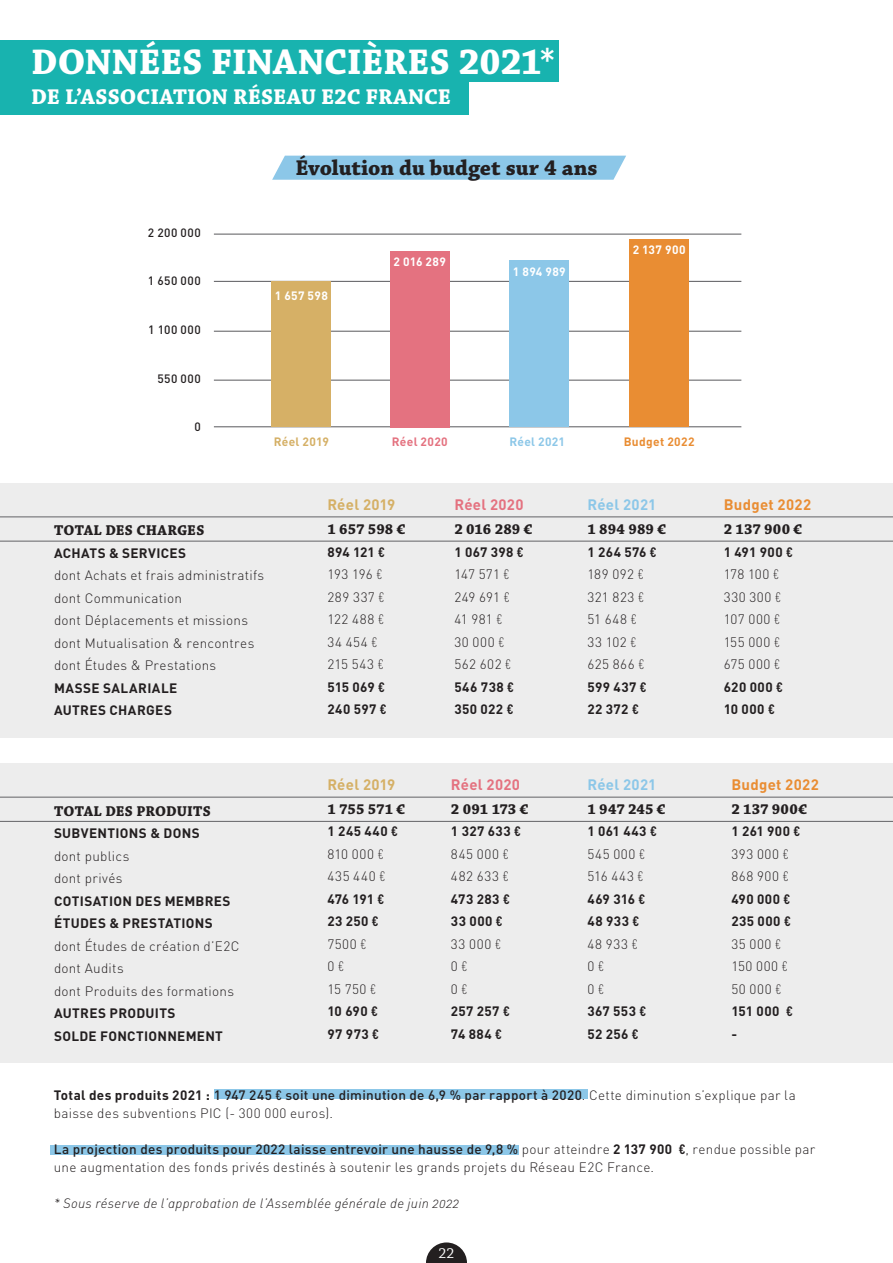
<style>
.page{position:relative;width:893px;height:1263px;background:#fff}
.page>*{position:absolute;margin:0;border:0;box-sizing:border-box;transform-origin:0 0}
.t1{font:700 37.5px "Chaparral Pro";color:#fff}
.t2{font:700 22.5px "Chaparral Pro";color:#fff}
.t3{font:700 22.5px "Chaparral Pro";letter-spacing:-.005em;color:#231f20}
.t4{font:700 15px "Chaparral Pro";letter-spacing:.01em;color:#231f20}
.t5{font:700 15px "DIN";letter-spacing:.02em;color:#e98d33}
.t6{font:700 15px "DIN";letter-spacing:.01em;color:#d5b066}
.t7{font:700 15px "DIN";letter-spacing:.02em;color:#e47280}
.t8{font:700 15px "DIN";letter-spacing:.02em;color:#8cc7e8}
.t9{font:15px "Chaparral Pro";color:#fff}
.t10{font:300 13.5px/22.5px "DIN";letter-spacing:.02em;color:#231f20}
.t11{font:700 13.5px/22.5px "DIN";letter-spacing:.025em;color:#231f20}
.t12{font:300 13.5px/22.5px "DIN";letter-spacing:.04em;color:#231f20}
.t13{font:300 13.5px/22.5px "DIN";letter-spacing:.045em;color:#231f20}
.t14{font:13.5px "DIN Light Italic Alt";letter-spacing:.02em;color:#231f20}
.t15{font:500 12px "DIN";letter-spacing:.045em;color:#231f20}
.t16{font:700 12px "DIN";letter-spacing:.035em;color:#fff}
.t17{font:700 12px "DIN";letter-spacing:.03em;color:#e98d33}
.t18{font:700 12px "DIN";letter-spacing:.02em;color:#d5b066}
.t19{font:700 12px "DIN";letter-spacing:.03em;color:#e47280}
.t20{font:700 12px "DIN";letter-spacing:.025em;color:#8cc7e8}
.s1{font-weight:700}
.s2{font-family:"DIN Cond";font-weight:700}
.s3{font-family:"DIN Cond"}
.s4{font-weight:300}
.s5{font-family:"DIN Cond";font-weight:300}
.s6{font-weight:500}
.s7{font-family:"DIN Cond";font-weight:500}
</style>
<div class="page">
<hr style="left:214px;top:234px;width:527px;height:1px;background:#636366">
<hr style="left:214px;top:281px;width:527px;height:1px;background:#636366">
<hr style="left:214px;top:331px;width:527px;height:1px;background:#636366">
<hr style="left:214px;top:380px;width:527px;height:1px;background:#636366">
<hr style="left:214px;top:426px;width:527px;height:1px;background:#636366">
<svg style="left:272px;top:156px;width:354px;height:24px;background:#91c9e9"></svg>
<div style="left:271px;top:281px;width:60px;height:146px;background:#d6b066"></div>
<div style="left:390px;top:251px;width:60px;height:176px;background:#e47280"></div>
<div style="left:509px;top:261px;width:60px;height:166px;background:#8cc7e8"></div>
<div style="left:629px;top:239px;width:60px;height:188px;background:#e98d33"></div>
<svg style="left:426px;top:1242px;width:41px;height:21px"></svg>
<div style="left:0;top:40px;width:558px;height:42px;background:#18b3af"></div>
<div style="left:0;top:81px;width:469px;height:34px;background:#18b3af"></div>
<div style="left:0;top:484px;width:893px;height:254px;background:#ededed"></div>
<div style="left:0;top:763px;width:893px;height:300px;background:#ededed"></div>
<div style="left:214px;top:1090px;width:373px;height:9px;background:#8cc7e8"></div>
<div style="left:50px;top:1145px;width:469px;height:9px;background:#8cc7e8"></div>
<hr style="left:0;top:797px;width:893px;height:1px;background:#636366">
<hr style="left:0;top:821px;width:893px;height:1px;background:#636366">
<hr style="left:0;top:517px;width:893px;height:1px;background:#636366">
<hr style="left:0;top:541px;width:893px;height:1px;background:#636366">
<h1 class="t1" style="left:31px;top:40px;width:525px">DONNÉES FINANCIÈRES 2021*</h1>
<h2 class="t2" style="left:31px;top:84px;width:421px">DE L’ASSOCIATION RÉSEAU E2C FRANCE</h2>
<p class="t15" style="left:148px;top:225px;width:55px">2 200 000</p>
<p class="t15" style="left:148px;top:273px;width:55px">1 650 000</p>
<p class="t15" style="left:148px;top:322px;width:54px">1 100 000</p>
<p class="t15" style="left:157px;top:371px;width:45px">550 000</p>
<p class="t15" style="left:195px;top:419px;width:8px">0</p>
<h2 class="t3" style="left:295px;top:155px;width:304px">Évolution du budget sur 4 ans</h2>
<p class="t16" style="left:275px;top:288px;width:55px">1 657 598</p>
<p class="t16" style="left:394px;top:253px;width:54px">2 016 289</p>
<p class="t16" style="left:513px;top:264px;width:54px">1 894 989</p>
<p class="t16" style="left:633px;top:241px;width:54px">2 137 900</p>
<p class="t18" style="left:274px;top:434px;width:57px">Réel 2019</p>
<p class="t19" style="left:392px;top:434px;width:58px">Réel 2020</p>
<p class="t20" style="left:509px;top:434px;width:57px">Réel 2021</p>
<p class="t17" style="left:624px;top:434px;width:72px">Budget 2022</p>
<p class="t4" style="left:54px;top:522px;width:152px">TOTAL DES CHARGES</p>
<p class="t11" style="left:54px;top:541px;width:134px">ACHATS &amp; SERVICES</p>
<p class="t10" style="left:54px;top:564px;width:212px">dont Achats et frais administratifs dont Communication<br>dont Déplacements et missions dont Mutualisation &amp; rencontres dont Études &amp; Prestations</p>
<p class="t11" style="left:54px;top:676px;width:125px">MASSE SALARIALE<br>AUTRES CHARGES</p>
<p class="t6" style="left:327px;top:495px;width:70px">Réel 2019</p>
<p class="t4" style="left:327px;top:521px;width:79px">1 657 598 €</p>
<p class="t12" style="left:327px;top:541px;width:61px"><span class="s1">894 121</span> <span class="s2">€<br></span>193 196 <span class="s3">€<br></span>289 337 <span class="s3">€<br></span>122 488 <span class="s3">€<br></span>34 454 <span class="s3">€<br></span>215 543 <span class="s3">€<br></span><span class="s1">515 069</span> <span class="s2">€<br></span><span class="s1">240 597</span> <span class="s2">€</span></p>
<p class="t7" style="left:454px;top:495px;width:71px">Réel 2020</p>
<p class="t4" style="left:454px;top:521px;width:79px">2 016 289 €</p>
<p class="t10" style="left:454px;top:541px;width:71px"><span class="s1">1 067 398</span> <span class="s2">€<br></span>147 571 <span class="s3">€<br></span>249 691 <span class="s3">€<br></span>41 981 <span class="s3">€<br></span>30 000 <span class="s3">€<br></span>562 602 <span class="s3">€<br></span><span class="s1">546 738</span> <span class="s2">€<br></span><span class="s1">350 022</span> <span class="s2">€</span></p>
<p class="t8" style="left:587px;top:495px;width:70px">Réel 2021</p>
<p class="t4" style="left:587px;top:521px;width:80px">1 894 989 €</p>
<p class="t10" style="left:587px;top:541px;width:71px"><span class="s1">1 264 576</span> <span class="s2">€<br></span>189 092 <span class="s3">€<br></span>321 823 <span class="s3">€<br></span>51 648 <span class="s3">€<br></span>33 102 <span class="s3">€<br></span>625 866 <span class="s3">€<br></span><span class="s1">599 437</span> <span class="s2">€<br></span><span class="s1">22 372</span> <span class="s2">€</span></p>
<p class="t4" style="left:54px;top:802px;width:158px">TOTAL DES PRODUITS</p>
<p class="t11" style="left:54px;top:821px;width:147px">SUBVENTIONS &amp; DONS</p>
<p class="t10" style="left:54px;top:844px;width:77px">dont publics dont privés</p>
<p class="t11" style="left:54px;top:889px;width:178px">COTISATION DES MEMBRES<br>ÉTUDES &amp; PRESTATIONS</p>
<p class="t10" style="left:54px;top:934px;width:187px">dont Études de création d’E2C dont Audits<br>dont Produits des formations</p>
<p class="t11" style="left:54px;top:1001px;width:171px">AUTRES PRODUITS<br>SOLDE FONCTIONNEMENT</p>
<p class="t6" style="left:327px;top:775px;width:70px">Réel 2019</p>
<p class="t4" style="left:327px;top:800px;width:79px">1 755 571 €</p>
<p class="t11" style="left:327px;top:820px;width:72px">1 245 440 <span class="s3">€<br></span><span class="s4">810 000</span> <span class="s5">€<br></span><span class="s4">435 440</span> <span class="s5">€<br></span>476 191 <span class="s3">€<br></span>23 250 <span class="s3">€<br></span><span class="s4">7500</span> <span class="s5">€<br></span><span class="s4">0</span> <span class="s5">€<br></span><span class="s4">15 750</span> <span class="s5">€<br></span>10 690 <span class="s3">€<br></span>97 973 <span class="s3">€</span></p>
<p class="t7" style="left:451px;top:775px;width:71px">Réel 2020</p>
<p class="t4" style="left:451px;top:800px;width:79px">2 091 173 €</p>
<p class="t11" style="left:451px;top:820px;width:71px">1 327 633 <span class="s3">€<br></span><span class="s4">845 000</span> <span class="s5">€<br></span><span class="s4">482 633</span> <span class="s5">€<br></span>473 283 <span class="s3">€<br></span>33 000 <span class="s3">€<br></span><span class="s4">33 000</span> <span class="s5">€<br></span><span class="s4">0</span> <span class="s5">€<br></span><span class="s4">0</span> <span class="s5">€<br></span>257 257 <span class="s3">€<br></span>74 884 <span class="s3">€</span></p>
<p class="t8" style="left:587px;top:775px;width:70px">Réel 2021</p>
<p class="t4" style="left:587px;top:800px;width:79px">1 947 245 €</p>
<p class="t11" style="left:587px;top:820px;width:71px">1 061 443 <span class="s3">€<br></span><span class="s4">545 000</span> <span class="s5">€<br></span><span class="s4">516 443</span> <span class="s5">€<br></span>469 316 <span class="s3">€<br></span>48 933 <span class="s3">€<br></span><span class="s4">48 933</span> <span class="s5">€<br></span><span class="s4">0</span> <span class="s5">€<br></span><span class="s4">0</span> <span class="s5">€<br></span>367 553 <span class="s3">€<br></span>52 256 <span class="s3">€</span></p>
<p class="t5" style="left:724px;top:495px;width:89px">Budget 2022</p>
<p class="t4" style="left:724px;top:521px;width:80px">2 137 900 €</p>
<p class="t12" style="left:724px;top:541px;width:71px"><span class="s1">1 491 900</span> <span class="s2">€<br></span>178 100 <span class="s3">€<br></span>330 300 <span class="s3">€<br></span>107 000 <span class="s3">€<br></span>155 000 <span class="s3">€<br></span>675 000 <span class="s3">€<br></span><span class="s1">620 000</span> <span class="s2">€<br></span><span class="s1">10 000</span> <span class="s2">€</span></p>
<p class="t5" style="left:731px;top:775px;width:89px">Budget 2022</p>
<p class="t4" style="left:731px;top:800px;width:77px">2 137 900€</p>
<p class="t13" style="left:731px;top:820px;width:70px"><span class="s1">1 261 900</span> <span class="s2">€<br></span>393 000 <span class="s3">€<br></span>868 900 <span class="s3">€<br></span><span class="s1">490 000</span> <span class="s2">€<br></span><span class="s1">235 000</span> <span class="s2">€<br></span>35 000 <span class="s3">€<br></span>150 000 <span class="s3">€<br></span>50 000 <span class="s3">€<br></span><span class="s1">151 000</span> <span class="s2">€ </span><span class="s1">-</span></p>
<p class="t10" style="left:54px;top:1086px;width:743px;line-height:18px"><span class="s1">Total des produits 2021 :</span> <span class="s6">1 947 245</span> <span class="s7">€</span> <span class="s6">soit une diminution de 6,9 % par rapport à 2020</span>. Cette diminution s’explique par la baisse des subventions PIC (- 300 000 euros).</p>
<p class="t10" style="left:54px;top:1140px;width:763px;line-height:18px"><span class="s6">La projection des produits pour 2022 laisse entrevoir une hausse de 9,8 %</span> pour atteindre <span class="s1">2 137 900</span> <span class="s2">€</span>, rendue possible par une augmentation des fonds privés destinés à soutenir les grands projets du Réseau E2C France.</p>
<p class="t14" style="left:54px;top:1195px;width:407px">* Sous réserve de l’approbation de l’Assemblée générale de juin 2022</p>
<p class="t9" style="left:439px;top:1245px;width:17px">22</p>
</div>
